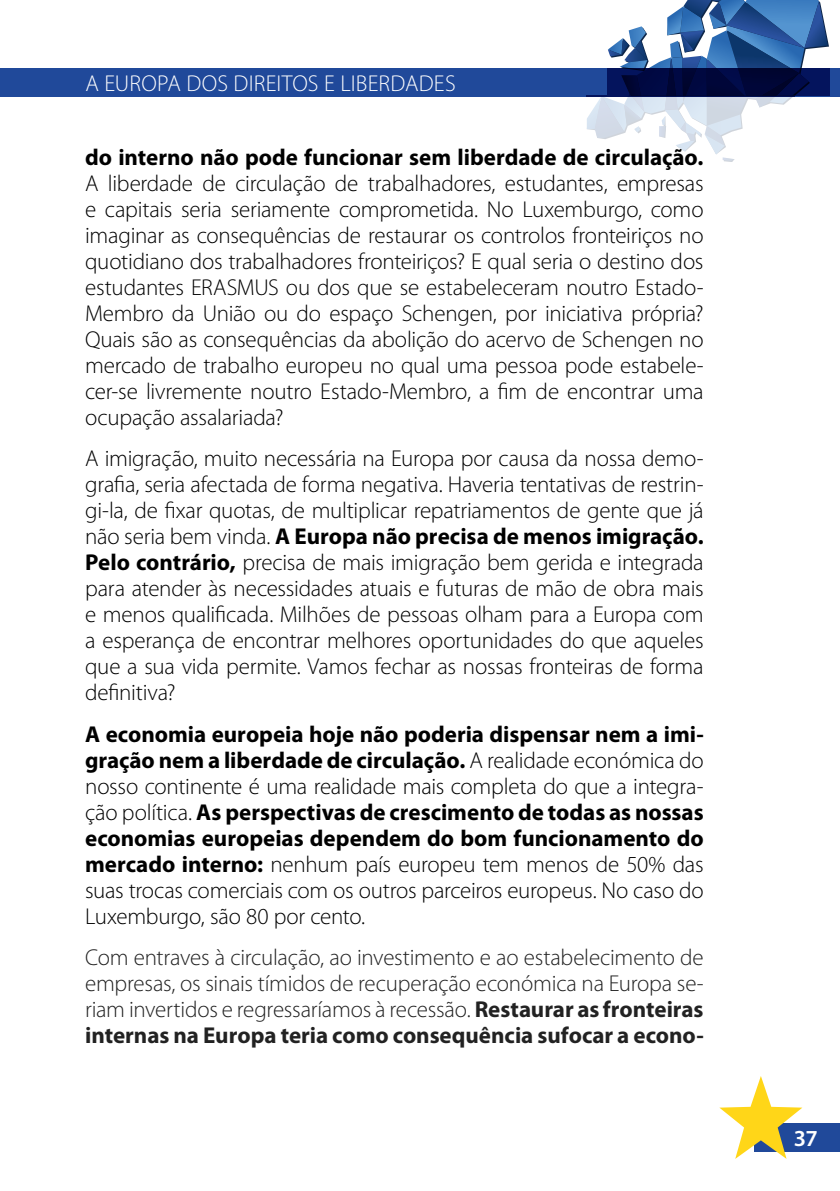
<style>
.page{position:relative;width:840px;height:1191px;background:#fff}
.page>*{position:absolute;margin:0;border:0;box-sizing:border-box;transform-origin:0 0}
.t1{font:300 23px/26px "Myriad Pro";letter-spacing:-.01em;color:#000;text-align:justify}
.t2{font:300 23px/26px "Myriad Pro";letter-spacing:-.01em;color:#222;text-align:justify}
.t3{font:700 23px "Myriad Pro";color:#000}
.t4{font:300 23px "Myriad Pro";letter-spacing:.01em;color:#fff}
.t5{font:600 23px "Myriad Pro";color:#fff}
.s1{font-weight:700}
</style>
<div class="page">
<div style="left:754px;top:1123px;width:85px;height:28px;background:#20499a"></div>
<svg style="left:719px;top:1076px;width:82px;height:82px"></svg>
<div style="left:0;top:68px;width:839px;height:28px;background:#20499a"></div>
<svg style="left:586px;top:0;width:242px;height:162px"></svg>
<p class="t4" style="left:85px;top:69px;width:372px">A Europa dos direitos e liberdades</p>
<p class="t3" style="left:85px;top:142px;width:619px">do interno não pode funcionar sem liberdade de circulação.</p>
<p class="t1" style="left:85px;top:170px;width:619px">A liberdade de circulação de trabalhadores, estudantes, empresas e capitais seria seriamente comprometida. No Luxemburgo, como imaginar as consequências de restaurar os controlos fronteiriços no quotidiano dos trabalhadores fronteiriços? E qual seria o destino dos estudantes ERASMUS ou dos que se estabeleceram noutro Estado-Membro da União ou do espaço Schengen, por iniciativa própria?<br>Quais são as consequências da abolição do acervo de Schengen no mercado de trabalho europeu no qual uma pessoa pode estabele&shy;cer-se livremente noutro Estado-Membro, a fim de encontrar uma ocupação assalariada?</p>
<p class="t1" style="left:85px;top:445px;width:619px">A imigração, muito necessária na Europa por causa da nossa demo&shy;grafia, seria afectada de forma negativa. Haveria tentativas de restrin&shy;gi-la, de fixar quotas, de multiplicar repatriamentos de gente que já não seria bem vinda. <span class="s1">A Europa não precisa de menos imigração.<br>Pelo contrário,</span> precisa de mais imigração bem gerida e integrada para atender às necessidades atuais e futuras de mão de obra mais e menos qualificada. Milhões de pessoas olham para a Europa com a esperança de encontrar melhores oportunidades do que aqueles que a sua vida permite. Vamos fechar as nossas fronteiras de forma definitiva?</p>
<p class="t1" style="left:85px;top:721px;width:620px"><span class="s1">A economia europeia hoje não poderia dispensar nem a imi&shy;gração nem a liberdade de circulação.</span> A realidade económica do nosso continente é uma realidade mais completa do que a integra&shy;ção política. <span class="s1">As perspectivas de crescimento de todas as nossas economias europeias dependem do bom funcionamento do mercado interno:</span> nenhum país europeu tem menos de 50% das suas trocas comerciais com os outros parceiros europeus. No caso do Luxemburgo, são 80 por cento.</p>
<p class="t2" style="left:85px;top:944px;width:619px">Com entraves à circulação, ao investimento e ao estabelecimento de empresas, os sinais tímidos de recuperação económica na Europa se&shy;riam invertidos e regressaríamos à recessão. <span class="s1">Restaurar as fronteiras internas na Europa teria como consequência sufocar a econo-</span></p>
<p class="t5" style="left:793px;top:1123px;width:25px">37</p>
</div>
